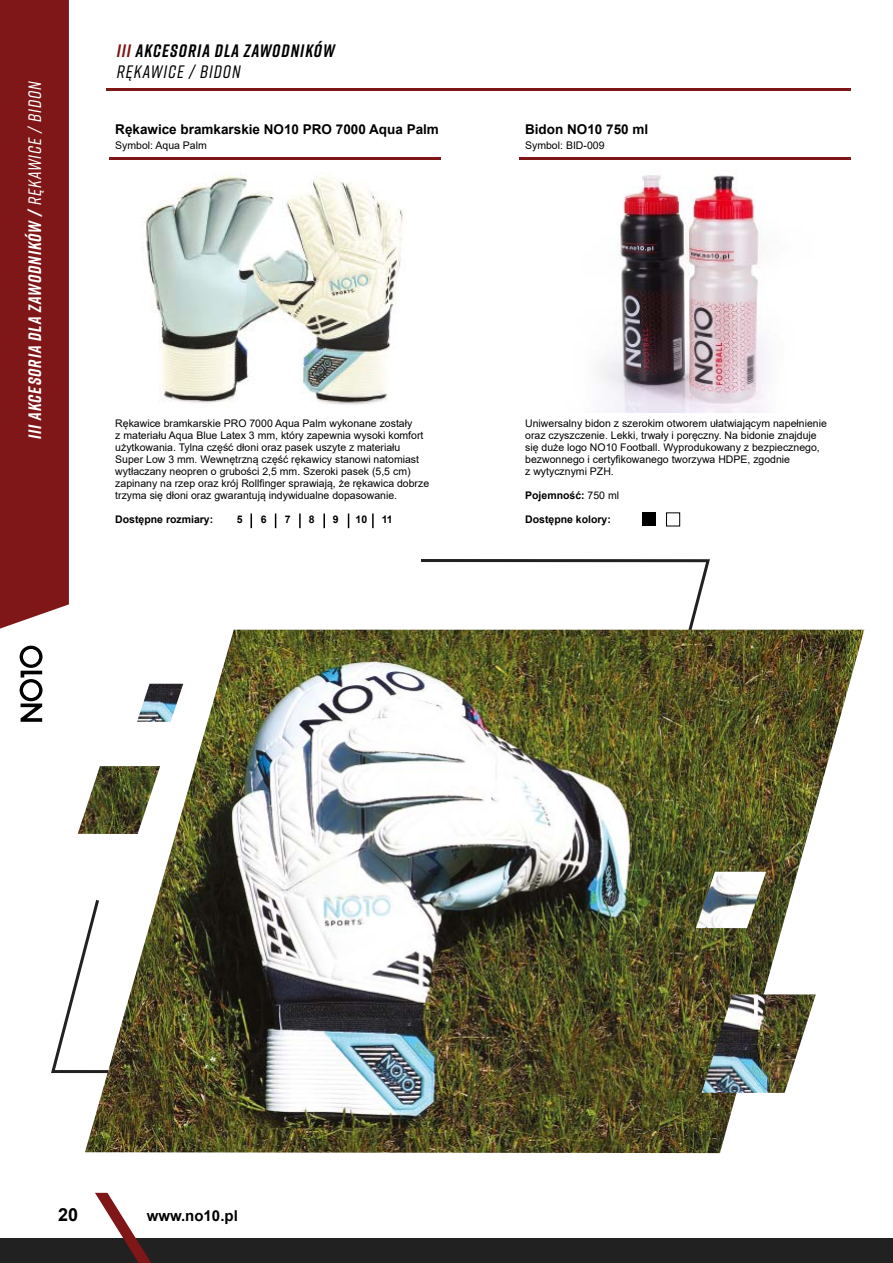
<style>
.page{position:relative;width:893px;height:1263px;background:#fff}
.page>*{position:absolute;margin:0;border:0;box-sizing:border-box;transform-origin:0 0}
.t1{font:italic 700 18px "Rift";color:#fff}
.t2{font:italic 700 18px/21px "Rift";letter-spacing:.06em;color:#000}
.t3{font:700 18px "Arial";color:#000}
.t4{font:700 15px "Arial";color:#000}
.t5{font:700 13.5px "Arial";color:#000}
.t6{font:10.5px/12px "Arial";color:#000}
.t7{font:700 10.5px "Arial";color:#000}
.s1{font-weight:500}
.s2{color:#7f1718}
.s3{font-weight:400}
</style>
<div class="page">
<div style="left:0;top:1238px;width:893px;height:25px;background:#202120"></div>
<svg style="left:95px;top:1193px;width:56px;height:70px"></svg>
<div style="left:0;top:0;width:69px;height:629px;background:#7f1718"></div>
<svg style="left:20px;top:646px;width:23px;height:76px"></svg>
<hr style="left:106px;top:88px;width:744px;height:3px;background:#7f1718">
<hr style="left:109px;top:157px;width:332px;height:3px;background:#7f1718">
<hr style="left:519px;top:157px;width:331px;height:3px;background:#7f1718">
<img style="left:141px;top:173px;width:262px;height:232px">
<img style="left:600px;top:175px;width:165px;height:237px">
<svg style="left:251px;top:513px;width:1px;height:15px"></svg>
<svg style="left:299px;top:513px;width:2px;height:15px"></svg>
<svg style="left:348px;top:513px;width:1px;height:15px"></svg>
<svg style="left:275px;top:513px;width:1px;height:15px"></svg>
<svg style="left:323px;top:513px;width:2px;height:15px"></svg>
<svg style="left:372px;top:513px;width:2px;height:15px"></svg>
<div style="left:642px;top:513px;width:14px;height:13px;background:#000"></div>
<div style="left:666px;top:513px;width:14px;height:13px;border:1px solid #000"></div>
<svg style="left:51px;top:943px;width:34px;height:131px"></svg>
<svg style="left:418px;top:559px;width:294px;height:71px"></svg>
<img style="left:85px;top:630px;width:779px;height:523px">
<img style="left:702px;top:994px;width:114px;height:99px">
<img style="left:696px;top:872px;width:70px;height:56px">
<img style="left:78px;top:766px;width:82px;height:68px">
<img style="left:137px;top:684px;width:46px;height:38px">
<h1 class="t1" style="left:22px;top:439px;width:359px;rotate:-90deg">III AKCESORIA DLA ZAWODNIKÓW / <span class="s1">RĘKAWICE / BIDON</span></h1>
<h1 class="t2" style="left:117px;top:39px;width:219px"><span class="s2">III</span> AKCESORIA DLA ZAWODNIKÓW<br><span class="s1">RĘKAWICE / BIDON</span></h1>
<p class="t5" style="left:115px;top:120px;width:325px">Rękawice bramkarskie NO10 PRO 7000 Aqua Palm</p>
<p class="t6" style="left:115px;top:139px;width:93px">Symbol: Aqua Palm</p>
<p class="t6" style="left:115px;top:418px;width:315px">Rękawice bramkarskie PRO 7000 Aqua Palm wykonane zostały<br>z materiału Aqua Blue Latex 3 mm, który zapewnia wysoki komfort użytkowania. Tylna część dłoni oraz pasek uszyte z materiału Super Low 3 mm. Wewnętrzną część rękawicy stanowi natomiast wytłaczany neopren o grubości 2,5 mm. Szeroki pasek (5,5 cm) zapinany na rzep oraz krój Rollfinger sprawiają, że rękawica dobrze trzyma się dłoni oraz gwarantują indywidualne dopasowanie.</p>
<p class="t7" style="left:115px;top:512px;width:100px">Dostępne rozmiary:</p>
<p class="t7" style="left:237px;top:512px;width:7px">5</p>
<p class="t7" style="left:261px;top:512px;width:7px">6</p>
<p class="t7" style="left:285px;top:512px;width:7px">7</p>
<p class="t7" style="left:309px;top:512px;width:7px">8</p>
<p class="t7" style="left:333px;top:512px;width:7px">9</p>
<p class="t7" style="left:356px;top:512px;width:13px">10</p>
<p class="t7" style="left:382px;top:512px;width:13px">11</p>
<p class="t5" style="left:525px;top:120px;width:125px">Bidon NO10 750 ml</p>
<p class="t6" style="left:525px;top:139px;width:81px">Symbol: BID-009</p>
<p class="t6" style="left:525px;top:418px;width:303px">Uniwersalny bidon z szerokim otworem ułatwiającym napełnienie oraz czyszczenie. Lekki, trwały i poręczny. Na bidonie znajduje się duże logo NO10 Football. Wyprodukowany z bezpiecznego, bezwonnego i certyfikowanego tworzywa HDPE, zgodnie<br>z wytycznymi PZH.</p>
<p class="t7" style="left:525px;top:488px;width:95px">Pojemność: <span class="s3">750 ml</span></p>
<p class="t7" style="left:525px;top:512px;width:87px">Dostępne kolory:</p>
<h1 class="t3" style="left:58px;top:1201px;width:22px">20</h1>
<h2 class="t4" style="left:147px;top:1205px;width:93px">www.no10.pl</h2>
</div>
